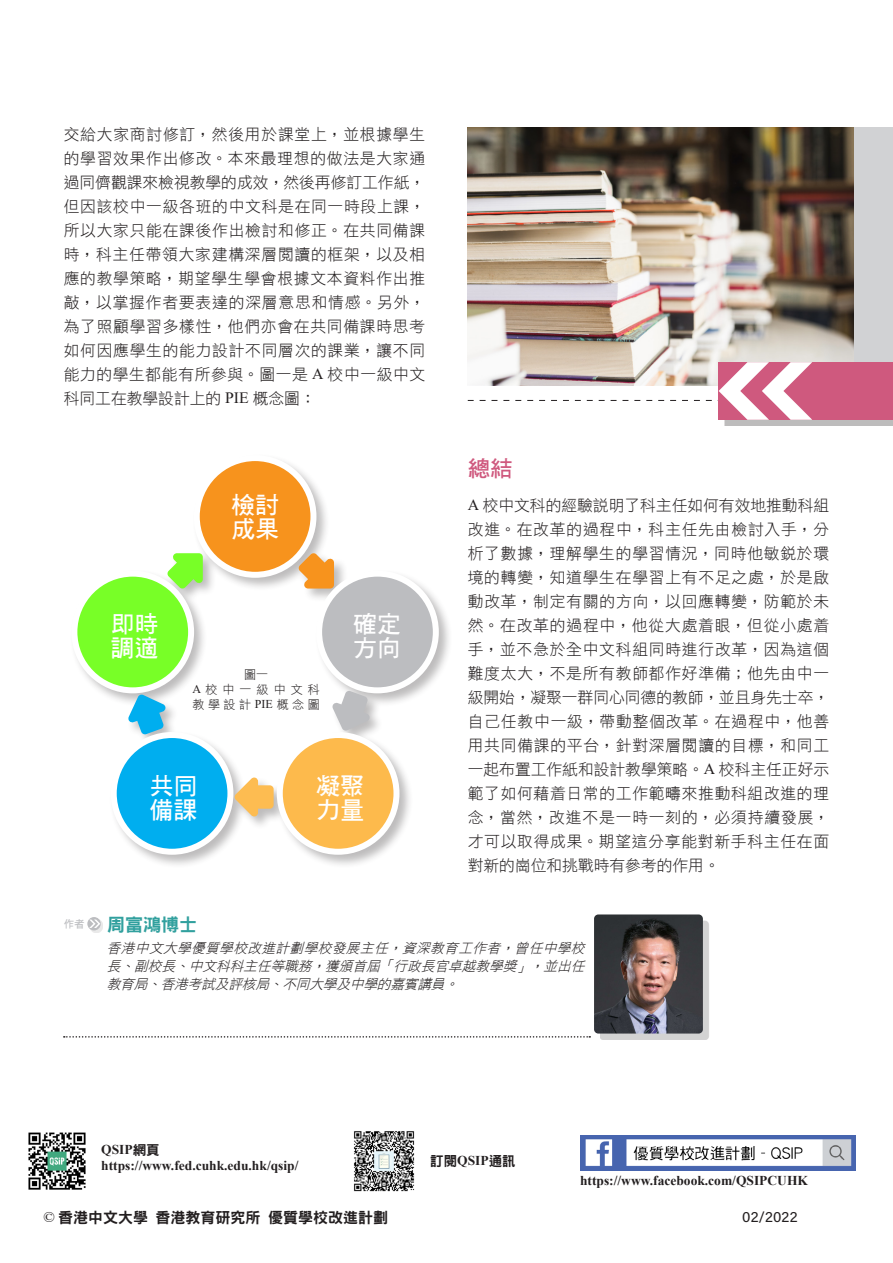
<style>
.page{position:relative;width:893px;height:1263px;background:#fff}
.page>*{position:absolute;margin:0;border:0;box-sizing:border-box;transform-origin:0 0}
.Newsletter_內文{font:24px "DF Hei Bd HKP BF";color:#fff}
.教育視點分題{font:22.5px "DF Hei Bd HKP BF";color:#cf597e}
.教育視點人物姓名{font:18px "DFN Hei XB HKP BF";color:#31a09e}
.Newsletter_內文-2{font:15.75px/24px "DF Hei Lt HK BF";letter-spacing:.04em;color:#231f20;text-align:justify}
.t1{font:15px "DFN Hei XB HK BF";color:#231f20}
.t2{font:15px "Acumin Variable Concept";letter-spacing:.005em;color:#231f20}
.教育視點人物Profile{font:italic 13.5px/18px "DF Hei Lt HKP BF";color:#231f20;text-align:justify}
.t3{font:700 13.5px "Times New Roman";color:#231f20}
.t4{font:13.5px "DFN Hei XB HK BF";color:#231f20}
.Newsletter_Caption{font:12px "DF Hei Lt HK BF";letter-spacing:.355em;color:#231f20}
.Newsletter_Caption-2{font:12px "DF Hei Lt HK BF";letter-spacing:.42em;color:#231f20}
.引言{font:10.5px "DF Hei Bd HKP BF";color:#bcbdc0}
.s1{font-family:"Times New Roman"}
.s2{font-family:"DFN Hei XB HK BF";font-weight:400}
.s3{font-family:"Times New Roman";font-weight:700}
</style>
<div class="page">
<div style="left:468px;top:128px;width:425px;height:257px;background:#d1d2d4"></div>
<div style="left:69px;top:453px;width:384px;height:416px;background:#231f20;opacity:.3"></div>
<div style="left:197px;top:458px;width:116px;height:117px;background:#f7931d;border-radius:50%"></div>
<div style="left:194px;top:455px;width:122px;height:123px;border:6px solid #fff;border-radius:50%"></div>
<div style="left:74px;top:574px;width:117px;height:116px;background:#78ff27;border-radius:50%"></div>
<div style="left:71px;top:571px;width:123px;height:122px;border:6px solid #fff;border-radius:50%"></div>
<div style="left:319px;top:574px;width:117px;height:116px;background:#bcbdc0;border-radius:50%"></div>
<div style="left:316px;top:571px;width:123px;height:122px;border:6px solid #fff;border-radius:50%"></div>
<div style="left:114px;top:735px;width:116px;height:117px;background:#00aeef;border-radius:50%"></div>
<div style="left:111px;top:732px;width:122px;height:123px;border:6px solid #fff;border-radius:50%"></div>
<div style="left:280px;top:735px;width:116px;height:117px;background:#fdba4c;border-radius:50%"></div>
<div style="left:277px;top:732px;width:122px;height:123px;border:6px solid #fff;border-radius:50%"></div>
<svg style="left:298px;top:553px;width:36px;height:35px"></svg>
<svg style="left:332px;top:690px;width:38px;height:41px"></svg>
<svg style="left:235px;top:777px;width:39px;height:39px;background:#f3cb89"></svg>
<svg style="left:128px;top:694px;width:37px;height:41px;background:#56c1ea"></svg>
<svg style="left:167px;top:553px;width:36px;height:36px"></svg>
<img style="left:28px;top:1132px;width:58px;height:58px">
<img style="left:354px;top:1131px;width:61px;height:61px">
<img style="left:580px;top:1135px;width:275px;height:35px">
<img style="left:468px;top:128px;width:386px;height:234px">
<div style="left:600px;top:920px;width:109px;height:119px;background:#231f20;opacity:.2"></div>
<img style="left:594px;top:914px;width:109px;height:119px">
<svg style="left:64px;top:1036px;width:526px;height:1px"></svg>
<div style="left:90px;top:919px;width:13px;height:14px;background:#231f20;opacity:.1"></div>
<div style="left:87px;top:917px;width:14px;height:13px;background:#bcbdc0;border-radius:50%"></div>
<svg style="left:89px;top:919px;width:11px;height:9px"></svg>
<div style="left:725px;top:368px;width:168px;height:58px;background:#bdbcbc"></div>
<svg style="left:468px;top:362px;width:425px;height:58px"></svg>
<p class="Newsletter_內文-2" style="left:64px;top:122px;width:363px">交給大家商討修訂，然後用於課堂上，並根據學生的學習效果作出修改。本來最理想的做法是大家通過同儕觀課來檢視教學的成效，然後再修訂工作紙，但因該校中一級各班的中文科是在同一時段上課，所以大家只能在課後作出檢討和修正。在共同備課時，科主任帶領大家建構深層閱讀的框架，以及相應的教學策略，期望學生學會根據文本資料作出推敲，以掌握作者要表達的深層意思和情感。另外，為了照顧學習多樣性，他們亦會在共同備課時思考如何因應學生的能力設計不同層次的課業，讓不同能力的學生都能有所參與。圖一是 <span class="s1">A</span> 校中一級中文科同工在教學設計上的 <span class="s1">PIE</span> 概念圖：</p>
<p class="Newsletter_內文" style="left:110px;top:612px;width:49px">即時</p>
<p class="Newsletter_內文" style="left:110px;top:636px;width:49px">調適</p>
<p class="Newsletter_內文" style="left:231px;top:492px;width:49px">檢討</p>
<p class="Newsletter_內文" style="left:231px;top:516px;width:49px">成果</p>
<p class="Newsletter_Caption" style="left:244px;top:668px;width:25px">圖一</p>
<p class="Newsletter_Caption-2" style="left:193px;top:683px;width:129px"><span class="s1">A</span>校中一級中文科</p>
<p class="Newsletter_Caption" style="left:193px;top:698px;width:129px">教學設計<span class="s1">PIE</span>概念圖</p>
<p class="Newsletter_內文" style="left:353px;top:612px;width:49px">確定</p>
<p class="Newsletter_內文" style="left:353px;top:636px;width:49px">方向</p>
<p class="Newsletter_內文" style="left:149px;top:774px;width:49px">共同</p>
<p class="Newsletter_內文" style="left:149px;top:798px;width:49px">備課</p>
<p class="Newsletter_內文" style="left:316px;top:774px;width:49px">凝聚</p>
<p class="Newsletter_內文" style="left:316px;top:798px;width:49px">力量</p>
<p class="教育視點分題" style="left:468px;top:457px;width:46px">總結</p>
<p class="Newsletter_內文-2" style="left:468px;top:493px;width:363px"><span class="s1">A</span> 校中文科的經驗說明了科主任如何有效地推動科組改進。在改革的過程中，科主任先由檢討入手，分析了數據，理解學生的學習情況，同時他敏銳於環境的轉變，知道學生在學習上有不足之處，於是啟動改革，制定有關的方向，以回應轉變，防範於未然。在改革的過程中，他從大處着眼，但從小處着手，並不急於全中文科組同時進行改革，因為這個難度太大，不是所有教師都作好準備；他先由中一級開始，凝聚一群同心同德的教師，並且身先士卒，自己任教中一級，帶動整個改革。在過程中，他善用共同備課的平台，針對深層閱讀的目標，和同工一起布置工作紙和設計教學策略。<span class="s1">A</span> 校科主任正好示範了如何藉着日常的工作範疇來推動科組改進的理念，當然，改進不是一時一刻的，必須持續發展，才可以取得成果。期望這分享能對新手科主任在面對新的崗位和挑戰時有參考的作用。</p>
<p class="引言" style="left:64px;top:919px;width:22px">作者</p>
<p class="教育視點人物姓名" style="left:107px;top:915px;width:91px">周富鴻博士</p>
<p class="教育視點人物Profile" style="left:107px;top:939px;width:483px">香港中文大學優質學校改進計劃學校發展主任，資深教育工作者，曾任中學校長、副校長、中文科科主任等職務，獲頒首屆「行政長官卓越教學獎」，並出任教育局、香港考試及評核局、不同大學及中學的嘉賓講員。</p>
<p class="t3" style="left:101px;top:1140px;width:60px">QSIP<span class="s2">網頁</span></p>
<p class="t3" style="left:101px;top:1156px;width:199px">https://www.fed.cuhk.edu.hk/qsip/</p>
<p class="t4" style="left:430px;top:1154px;width:87px">訂閱<span class="s3">QSIP</span>通訊</p>
<p class="t3" style="left:580px;top:1171px;width:230px">https://www.facebook.com/QSIPCUHK</p>
<p class="t1" style="left:43px;top:1210px;width:346px"><span class="s1">©</span> 香港中文大學 香港教育研究所 優質學校改進計劃</p>
<p class="t2" style="left:742px;top:1207px;width:57px">02/2022</p>
</div>
